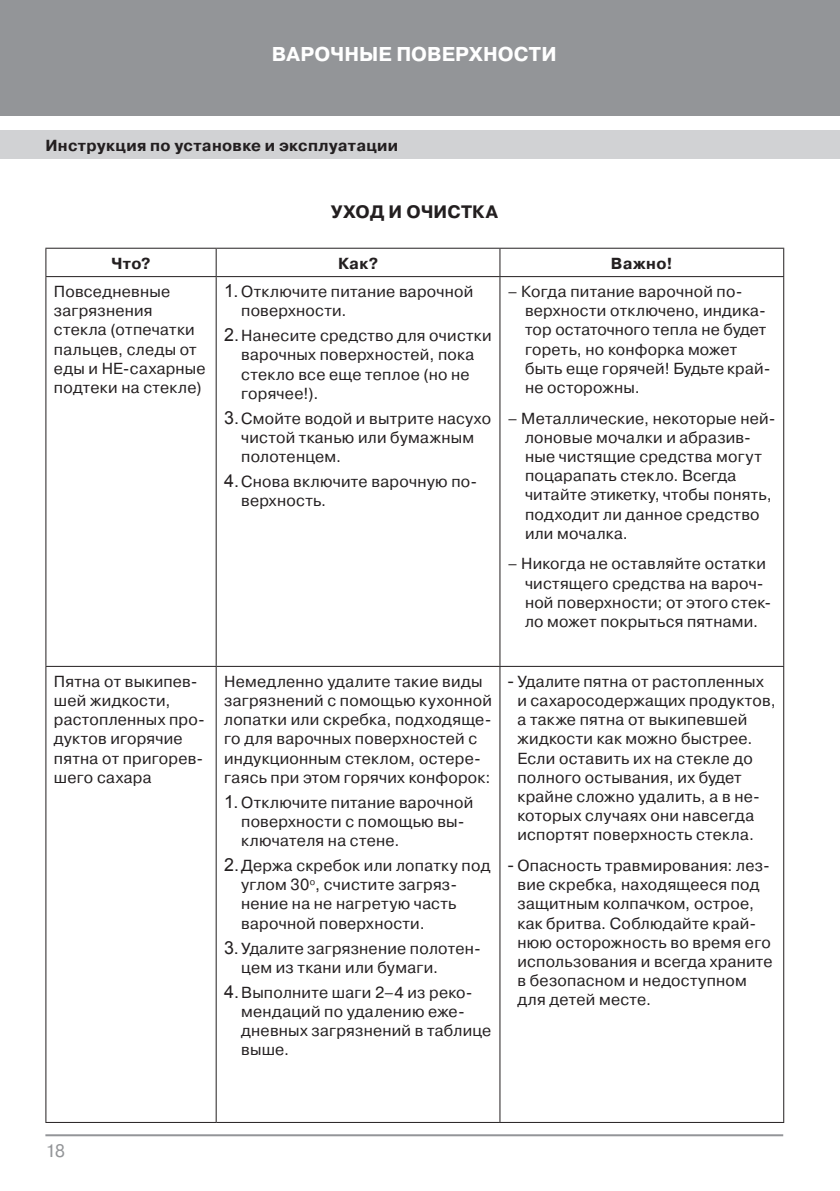
<style>
.page{position:relative;width:840px;height:1191px;background:#fff}
.page>*{position:absolute;margin:0;border:0;box-sizing:border-box;transform-origin:0 0}
.t1{font:700 20px "Pragmatica C";letter-spacing:.005em;color:#fff}
.t2{font:700 18px "Pragmatica C";letter-spacing:.01em;color:#231f20}
.t3{font:18px "Pragmatica C";color:#939598}
.t4{font:16px/19.2px "Pragmatica C";letter-spacing:.015em;color:#231f20}
.t5{font:700 16px "Pragmatica C";letter-spacing:.02em;color:#231f20}
.s1{font-family:"Arial";font-size:18px}
</style>
<div class="page">
<div style="left:0;top:0;width:839px;height:116px;background:#939598"></div>
<div style="left:0;top:130px;width:839px;height:29px;background:#d1d2d4"></div>
<hr style="left:45px;top:1134px;width:737px;height:2px;background:#939598">
<hr style="left:45px;top:248px;width:171px;height:1px;background:#231f20">
<svg style="left:45px;top:249px;width:1px;height:27px"></svg>
<hr style="left:216px;top:248px;width:283px;height:1px;background:#231f20">
<svg style="left:215px;top:249px;width:1px;height:27px"></svg>
<hr style="left:499px;top:248px;width:284px;height:1px;background:#231f20">
<svg style="left:499px;top:249px;width:1px;height:27px"></svg>
<hr style="left:45px;top:276px;width:171px;height:1px;background:#231f20">
<hr style="left:45px;top:277px;width:1px;height:389px;background:#231f20">
<hr style="left:216px;top:276px;width:283px;height:1px;background:#231f20">
<hr style="left:215px;top:277px;width:1px;height:389px;background:#231f20">
<hr style="left:499px;top:276px;width:284px;height:1px;background:#231f20">
<hr style="left:499px;top:277px;width:1px;height:389px;background:#231f20">
<hr style="left:782px;top:277px;width:1px;height:389px;background:#231f20">
<hr style="left:45px;top:666px;width:171px;height:1px;background:#231f20">
<hr style="left:45px;top:667px;width:1px;height:455px;background:#231f20">
<hr style="left:216px;top:666px;width:283px;height:1px;background:#231f20">
<hr style="left:215px;top:667px;width:1px;height:455px;background:#231f20">
<hr style="left:499px;top:666px;width:284px;height:1px;background:#231f20">
<hr style="left:499px;top:667px;width:1px;height:455px;background:#231f20">
<hr style="left:782px;top:667px;width:1px;height:455px;background:#231f20">
<hr style="left:45px;top:1122px;width:171px;height:1px;background:#231f20">
<hr style="left:216px;top:1122px;width:283px;height:1px;background:#231f20">
<hr style="left:499px;top:1122px;width:284px;height:1px;background:#231f20">
<p class="t1" style="left:272px;top:43px;width:286px">ВАРОЧНЫЕ ПОВЕРХНОСТИ</p>
<p class="t5" style="left:45px;top:136px;width:354px">Инструкция по установке и эксплуатации</p>
<p class="t2" style="left:330px;top:202px;width:168px">УХОД И ОЧИСТКА</p>
<p class="t5" style="left:111px;top:254px;width:41px">Что?</p>
<p class="t5" style="left:338px;top:254px;width:42px">Как?</p>
<p class="t5" style="left:610px;top:254px;width:63px">Важно!</p>
<p class="t4" style="left:54px;top:282px;width:153px">Повседневные загрязнения стекла (отпечатки пальцев, следы от еды и НЕ-сахарные подтеки на стекле)</p>
<p class="t4" style="left:241px;top:282px;width:233px;text-indent:-17px"><span class="s1">1.</span> Отключите питание варочной поверхности.</p>
<p class="t4" style="left:524px;top:282px;width:247px;text-indent:-17px">– Когда питание варочной по&shy;верхности отключено, индика&shy;тор остаточного тепла не будет гореть, но конфорка может быть еще горячей! Будьте край&shy;не осторожны.</p>
<p class="t4" style="left:524px;top:408px;width:252px;text-indent:-17px">– Металлические, некоторые ней&shy;лоновые мочалки и абразив&shy;ные чистящие средства могут поцарапать стекло. Всегда читайте этикетку, чтобы понять, подходит ли данное средство или мочалка.</p>
<p class="t4" style="left:524px;top:554px;width:248px;text-indent:-17px">– Никогда не оставляйте остатки чистящего средства на вароч&shy;ной поверхности; от этого стек&shy;ло может покрыться пятнами.</p>
<p class="t4" style="left:241px;top:326px;width:252px;text-indent:-17px"><span class="s1">2.</span>Нанесите средство для очистки варочных поверхностей, пока стекло все еще теплое (но не горячее!).</p>
<p class="t4" style="left:241px;top:408px;width:251px;text-indent:-17px"><span class="s1">3.</span>Смойте водой и вытрите насухо чистой тканью или бумажным полотенцем.</p>
<p class="t4" style="left:241px;top:472px;width:237px;text-indent:-17px"><span class="s1">4.</span>Снова включите варочную по&shy;верхность.</p>
<p class="t4" style="left:54px;top:672px;width:152px">Пятна от выкипев&shy;шей жидкости, растопленных про&shy;дуктов игорячие пятна от пригорев&shy;шего сахара</p>
<p class="t4" style="left:224px;top:672px;width:269px">Немедленно удалите такие виды загрязнений с помощью кухонной лопатки или скребка, подходяще&shy;го для варочных поверхностей с индукционным стеклом, остере&shy;гаясь при этом горячих конфорок:</p>
<p class="t4" style="left:241px;top:792px;width:233px;text-indent:-17px"><span class="s1">1.</span> Отключите питание варочной поверхности с помощью вы&shy;ключателя на стене.</p>
<p class="t4" style="left:241px;top:856px;width:250px;text-indent:-17px"><span class="s1">2.</span>Держа скребок или лопатку под углом 30<sup>о</sup>, счистите загряз&shy;нение на не нагретую часть варочной поверхности.</p>
<p class="t4" style="left:241px;top:938px;width:241px;text-indent:-17px"><span class="s1">3.</span>Удалите загрязнение полотен&shy;цем из ткани или бумаги.</p>
<p class="t4" style="left:241px;top:982px;width:251px;text-indent:-17px"><span class="s1">4.</span>Выполните шаги 2–4 из реко&shy;мендаций по удалению еже&shy;дневных загрязнений в таблице выше.</p>
<p class="t4" style="left:517px;top:672px;width:259px;text-indent:-9px"><span class="s1">-</span> Удалите пятна от растопленных и сахаросодержащих продуктов, а также пятна от выкипевшей жидкости как можно быстрее.<br>Если оставить их на стекле до полного остывания, их будет крайне сложно удалить, а в не&shy;которых случаях они навсегда испортят поверхность стекла.</p>
<p class="t4" style="left:517px;top:856px;width:257px;text-indent:-9px"><span class="s1">-</span> Опасность травмирования: лез&shy;вие скребка, находящееся под защитным колпачком, острое, как бритва. Соблюдайте край&shy;нюю осторожность во время его использования и всегда храните в безопасном и недоступном для детей месте.</p>
<p class="t3" style="left:45px;top:1140px;width:22px">18</p>
</div>
